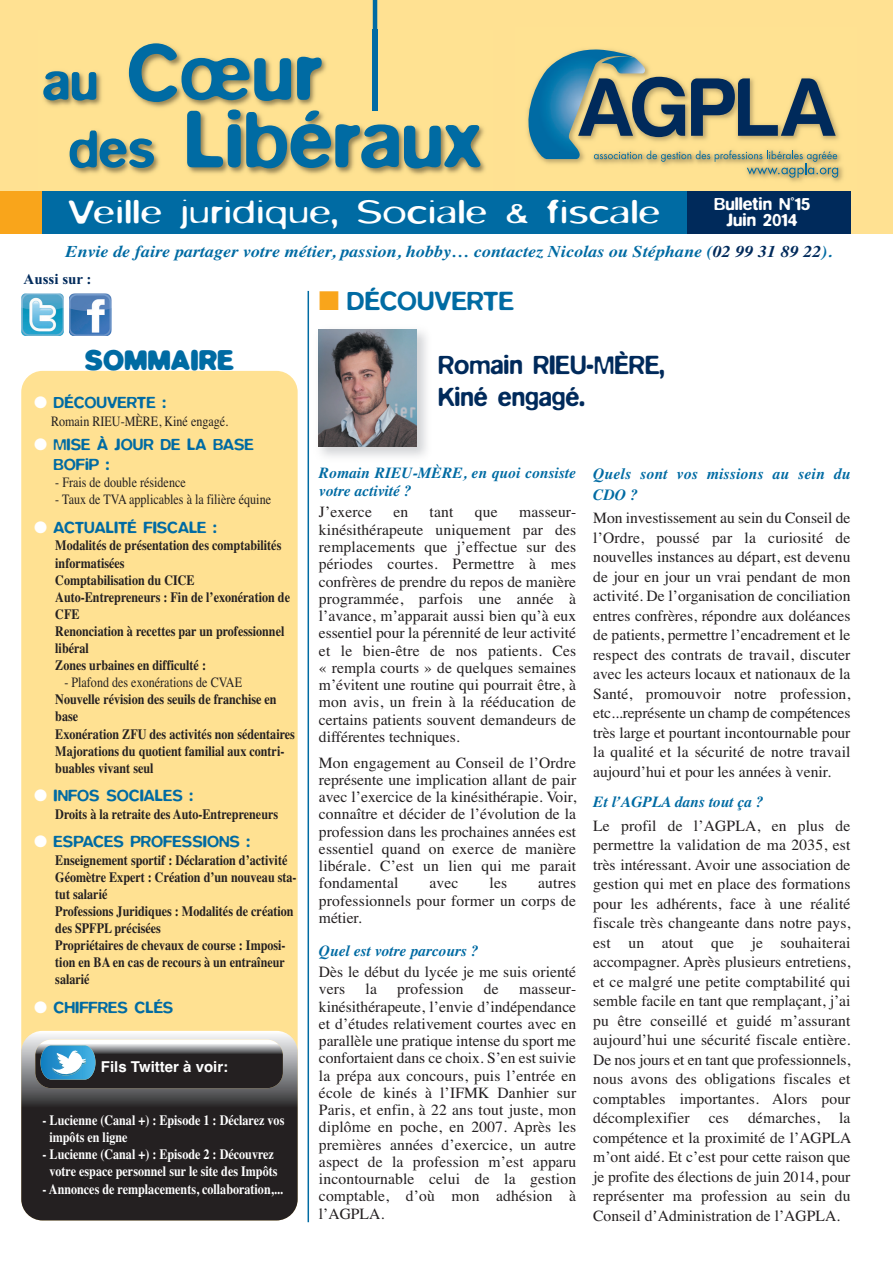
<style>
.page{position:relative;width:893px;height:1263px;background:#fff}
.page>*{position:absolute;margin:0;border:0;box-sizing:border-box;transform-origin:0 0}
.t1{font:500 81px/67.5px "Blur";color:#006ba3}
.t2{font:300 36px "Blur";color:#fff;scale:1.25 1}
.t3{font:500 27px/32.4px "Blur";color:#002a5b;scale:.95 1}
.t4{font:500 27px "Blur";color:#006ba3}
.t5{font:700 27px "Blur";color:#006ba3}
.t6{font:500 18px/16.5px "Blur";color:#fff;text-align:center}
.t7{font:500 16.5px/19.8px "Blur";color:#006ba3}
.t8{font:italic 700 16.5px "Times";color:#006ba3;scale:1.1 1}
.t9{font:15.6px/17.2px "Times";letter-spacing:.01em;color:#231f20;text-align:justify}
.t10{font:italic 700 15.6px/20.2px "Times";letter-spacing:.01em;color:#006ba3}
.t11{font:italic 700 15.45px/18px "Times";color:#006ba3}
.t12{font:700 15px "Helvetica";color:#fff}
.t13{font:700 15px "Times";color:#002a5b}
.t14{font:700 14.25px/17.1px "Times";color:#231f20;scale:.85 1}
.t15{font:700 14.25px/17.1px "Times";color:#fff;scale:.85 1}
.t16{font:14.25px "Times";color:#231f20;scale:.85 1}
.s1{font-size:54px}
.s2{font-size:30px}
.s3{color:#002a5b}
.s4{color:#fff}
.s5{color:#f9a51b}
</style>
<div class="page">
<img style="left:21px;top:293px;width:43px;height:43px;border-radius:4px">
<img style="left:69px;top:293px;width:43px;height:43px;border-radius:4px">
<div style="left:0;top:0;width:893px;height:234px;background:#ffe192"></div>
<div style="left:21px;top:371px;width:277px;height:849px;background:#ffe192;border-radius:21px"></div>
<img style="left:527px;top:49px;width:324px;height:157px">
<img style="left:636px;top:57px;width:9px;height:16px">
<img style="left:528px;top:50px;width:108px;height:109px">
<svg style="left:578px;top:77px;width:107px;height:60px"></svg>
<svg style="left:691px;top:78px;width:145px;height:58px"></svg>
<svg style="left:594px;top:150px;width:244px;height:28px"></svg>
<div style="left:0;top:191px;width:43px;height:43px;background:#f9a51b"></div>
<hr style="left:373px;top:0;width:4px;height:111px;background:#006ba3">
<img style="left:43px;top:29px;width:442px;height:146px">
<img style="left:42px;top:191px;width:1px;height:15px">
<img style="left:373px;top:29px;width:4px;height:82px">
<img style="left:318px;top:329px;width:109px;height:128px">
<img style="left:319px;top:330px;width:98px;height:117px">
<hr style="left:308px;top:291px;width:1px;height:931px;background:#006ba3">
<div style="left:43px;top:191px;width:807px;height:43px;background:#006ba3"></div>
<div style="left:687px;top:191px;width:163px;height:43px;background:#002a5b"></div>
<svg style="left:21px;top:1031px;width:277px;height:189px;background:#383536"></svg>
<svg style="left:35px;top:1039px;width:248px;height:49px;background:#565f66"></svg>
<h1 class="t1" style="left:68px;top:45px;width:415px;text-indent:-26px"><span class="s1">au</span> Cœur<br><span class="s1">des</span> Libéraux</h1>
<h2 class="t2" style="left:68px;top:201px;width:475px">Veille juridique, Sociale <span class="s2">&amp;</span> fiscale</h2>
<p class="t6" style="left:714px;top:197px;width:98px">Bulletin N°15<br>Juin 2014</p>
<p class="t8" style="left:65px;top:245px;width:699px">Envie de faire partager votre métier, passion, hobby… contactez Nicolas ou Stéphane (<span class="s3">02 99 31 89 22</span>).</p>
<p class="t13" style="left:24px;top:270px;width:70px">Aussi sur :</p>
<h3 class="t5" style="left:85px;top:349px;width:150px">SOMMAIRE</h3>
<p class="t7" style="left:34px;top:394px;width:133px"><span class="s4">●</span> DÉCOUVERTE :</p>
<p class="t16" style="left:51px;top:416px;width:210px">Romain RIEU-MÈRE, Kiné engagé.</p>
<p class="t7" style="left:54px;top:436px;width:202px;text-indent:-19px"><span class="s4">●</span> MISE À JOUR DE LA BASE<br>BOFiP :</p>
<p class="t16" style="left:55px;top:477px;width:155px">- Frais de double résidence</p>
<p class="t16" style="left:55px;top:494px;width:255px">- Taux de TVA applicables à la filière équine</p>
<p class="t7" style="left:34px;top:519px;width:184px"><span class="s4">●</span> ACTUALITÉ FISCALE :</p>
<p class="t14" style="left:55px;top:538px;width:278px">Modalités de présentation des comptabilités informatisées<br>Comptabilisation du CICE<br>Auto-Entrepreneurs : Fin de l’exonération de<br>CFE<br>Renonciation à recettes par un professionnel libéral<br>Zones urbaines en difficulté :</p>
<p class="t16" style="left:64px;top:677px;width:211px">- Plafond des exonérations de CVAE</p>
<p class="t14" style="left:55px;top:692px;width:283px">Nouvelle révision des seuils de franchise en base<br>Exonération ZFU des activités non sédentaires<br>Majorations du quotient familial aux contri&shy;buables vivant seul</p>
<p class="t7" style="left:34px;top:787px;width:160px"><span class="s4">●</span> INFOS SOCIALES :</p>
<p class="t14" style="left:55px;top:807px;width:264px">Droits à la retraite des Auto-Entrepreneurs</p>
<p class="t7" style="left:34px;top:833px;width:218px"><span class="s4">●</span> ESPACES PROFESSIONS :</p>
<p class="t14" style="left:55px;top:853px;width:285px">Enseignement sportif : Déclaration d’activité Géomètre Expert : Création d’un nouveau sta&shy;tut salarié<br>Professions Juridiques : Modalités de création des SPFPL précisées<br>Propriétaires de chevaux de course : Imposi&shy;tion en BA en cas de recours à un entraîneur salarié</p>
<p class="t7" style="left:34px;top:999px;width:141px"><span class="s4">●</span> CHIFFRES CLÉS</p>
<p class="t12" style="left:101px;top:1061px;width:129px">Fils Twitter à voir:</p>
<p class="t15" style="left:49px;top:1113px;width:278px;text-indent:-7px">- Lucienne (Canal +) : Episode 1 : Déclarez vos impôts en ligne</p>
<p class="t15" style="left:43px;top:1147px;width:278px;text-align:center">- Lucienne (Canal +) : Episode 2 : Découvrez votre espace personnel sur le site des Impôts</p>
<p class="t15" style="left:43px;top:1181px;width:284px">- Annonces de remplacements, collaboration,...</p>
<h3 class="t4" style="left:319px;top:292px;width:197px"><span class="s5">■</span> DÉCOUVERTE</h3>
<h3 class="t3" style="left:438px;top:351px;width:240px">Romain RIEU-MÈRE,<br>Kiné engagé.</h3>
<p class="t11" style="left:319px;top:465px;width:259px">Romain RIEU-MÈRE, en quoi consiste votre activité ?</p>
<p class="t9" style="left:319px;top:505px;width:55px">J’exerce</p>
<p class="t9" style="left:393px;top:505px;width:16px">en</p>
<p class="t9" style="left:430px;top:505px;width:25px">tant</p>
<p class="t9" style="left:475px;top:505px;width:24px">que</p>
<p class="t9" style="left:319px;top:505px;width:259px;text-indent:200px">masseur&shy;kinésithérapeute uniquement par des remplacements que j’effectue sur des périodes courtes. Permettre à mes confrères de prendre du repos de manière programmée, parfois une année à l’avance, m’apparait aussi bien qu’à eux essentiel pour la pérennité de leur activité et le bien-être de nos patients. Ces « rempla courts » de quelques semaines m’évitent une routine qui pourrait être, à mon avis, un frein à la rééducation de certains patients souvent demandeurs de différentes techniques.</p>
<p class="t9" style="left:319px;top:755px;width:259px">Mon engagement au Conseil de l’Ordre représente une implication allant de pair avec l’exercice de la kinésithérapie. Voir, connaître et décider de l’évolution de la profession dans les prochaines années est essentiel quand on exerce de manière libérale. C’est un lien qui me parait fondamental</p>
<p class="t9" style="left:429px;top:876px;width:31px">avec</p>
<p class="t9" style="left:489px;top:876px;width:19px">les</p>
<p class="t9" style="left:319px;top:876px;width:259px;text-indent:219px">autres professionnels pour former un corps de métier.</p>
<p class="t11" style="left:319px;top:943px;width:161px">Quel est votre parcours ?</p>
<p class="t9" style="left:319px;top:965px;width:259px">Dès le début du lycée je me suis orienté vers</p>
<p class="t9" style="left:366px;top:982px;width:13px">la</p>
<p class="t9" style="left:397px;top:982px;width:68px">profession</p>
<p class="t9" style="left:484px;top:982px;width:16px">de</p>
<p class="t9" style="left:319px;top:982px;width:259px;text-indent:200px">masseur&shy;kinésithérapeute, l’envie d’indépendance et d’études relativement courtes avec en parallèle une pratique intense du sport me confortaient dans ce choix. S’en est suivie la prépa aux concours, puis l’entrée en école de kinés à l’IFMK Danhier sur Paris, et enfin, à 22 ans tout juste, mon diplôme en poche, en 2007. Après les premières années d’exercice, un autre aspect de la profession m’est apparu incontournable celui de la gestion comptable, d’où mon adhésion à l’AGPLA.</p>
<p class="t10" style="left:593px;top:465px;width:259px">Quels sont vos missions au sein du<br>CDO ?</p>
<p class="t9" style="left:593px;top:510px;width:259px;line-height:19.5px">Mon investissement au sein du Conseil de l’Ordre, poussé par la curiosité de nouvelles instances au départ, est devenu de jour en jour un vrai pendant de mon activité. De l’organisation de conciliation entres confrères, répondre aux doléances de patients, permettre l’encadrement et le respect des contrats de travail, discuter avec les acteurs locaux et nationaux de la Santé, promouvoir notre profession, etc...représente un champ de compétences très large et pourtant incontournable pour la qualité et la sécurité de notre travail aujourd’hui et pour les années à venir.</p>
<p class="t11" style="left:593px;top:794px;width:172px">Et l’AGPLA dans tout ça ?</p>
<p class="t9" style="left:593px;top:817px;width:260px;line-height:19.5px">Le profil de l’AGPLA, en plus de permettre la validation de ma 2035, est très intéressant. Avoir une association de gestion qui met en place des formations pour les adhérents, face à une réalité fiscale très changeante dans notre pays, est un atout que je souhaiterai accompagner. Après plusieurs entretiens, et ce malgré une petite comptabilité qui semble facile en tant que remplaçant, j’ai pu être conseillé et guidé m’assurant aujourd’hui une sécurité fiscale entière.<br>De nos jours et en tant que professionnels, nous avons des obligations fiscales et comptables importantes. Alors pour décomplexifier ces démarches, la compétence et la proximité de l’AGPLA m’ont aidé. Et c’est pour cette raison que je profite des élections de juin 2014, pour représenter ma profession au sein du Conseil d’Administration de l’AGPLA.</p>
</div>
